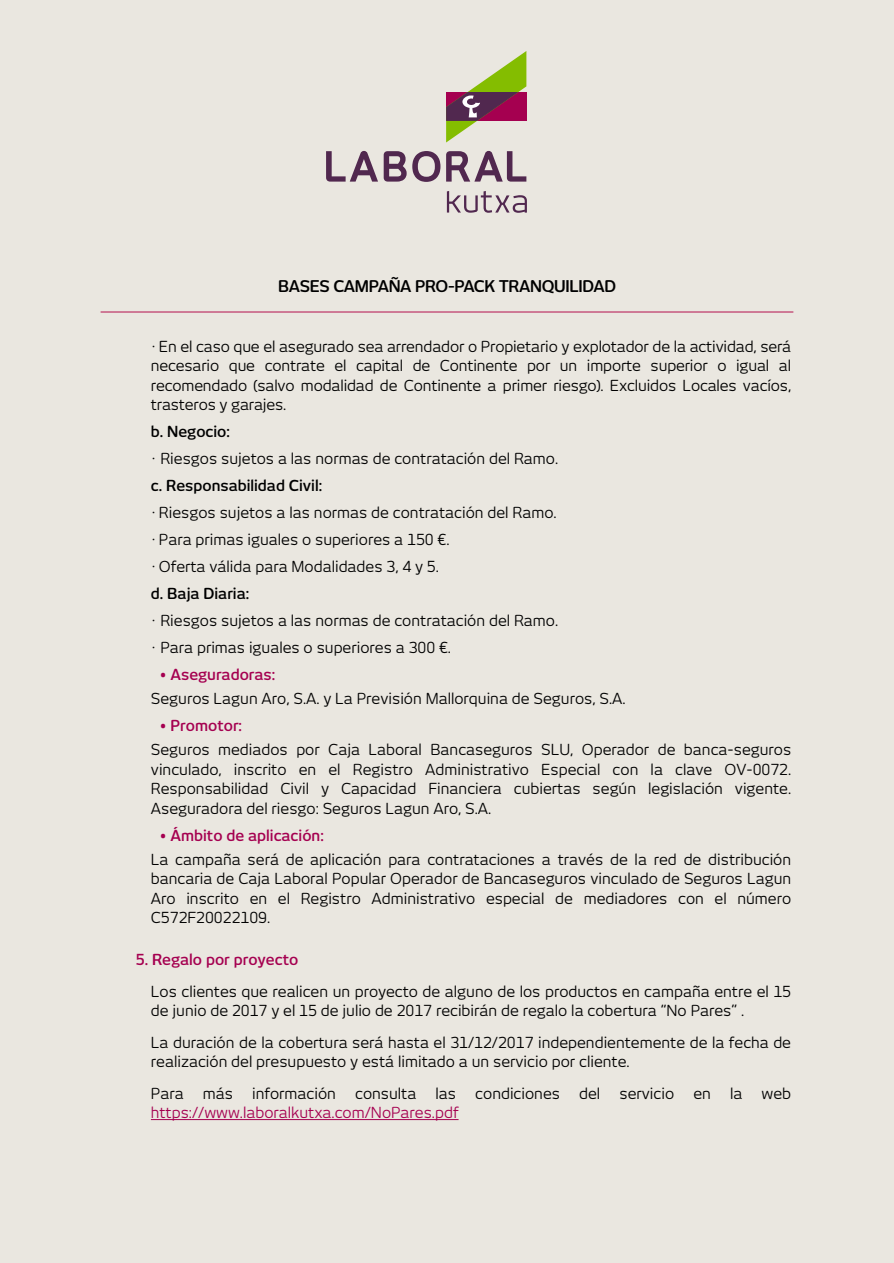
<style>
.page{position:relative;width:894px;height:1263px;background:#fff}
.page>*{position:absolute;margin:0;border:0;box-sizing:border-box;transform-origin:0 0}
.t1{font:600 15.9px "New June";letter-spacing:-.02em;color:#000}
.t2{font:15px/19.5px "New June";color:#000}
.t3{font:600 15px "New June";color:#a50050}
.t4{font:600 15px "New June";color:#000}
.t5{font:15px "New June";color:#a50050}
</style>
<div class="page">
<div style="left:0;top:0;width:893px;height:1263px;background:#eae7e0"></div>
<hr style="left:100px;top:312px;width:693px;height:1px;background:#b4104d">
<svg style="left:326px;top:151px;width:80px;height:31px"></svg>
<svg style="left:412px;top:151px;width:28px;height:31px"></svg>
<svg style="left:446px;top:151px;width:80px;height:31px"></svg>
<svg style="left:446px;top:191px;width:80px;height:22px"></svg>
<svg style="left:446px;top:51px;width:80px;height:92px"></svg>
<hr style="left:151px;top:1119px;width:307px;height:1px;background:#a50050">
<p class="t1" style="left:278px;top:277px;width:339px">BASES CAMPAÑA PRO-PACK TRANQUILIDAD</p>
<p class="t2" style="left:151px;top:336px;width:641px;text-align:justify">· En el caso que el asegurado sea arrendador o Propietario y explotador de la actividad, será necesario que contrate el capital de Continente por un importe superior o igual al recomendado (salvo modalidad de Continente a primer riesgo). Excluidos Locales vacíos, trasteros y garajes.</p>
<p class="t4" style="left:151px;top:423px;width:80px">b. Negocio:</p>
<p class="t2" style="left:151px;top:449px;width:408px">· Riesgos sujetos a las normas de contratación del Ramo.</p>
<p class="t4" style="left:151px;top:477px;width:173px">c. Responsabilidad Civil:</p>
<p class="t2" style="left:151px;top:499px;width:407px;line-height:27px">· Riesgos sujetos a las normas de contratación del Ramo. · Para primas iguales o superiores a 150 €.<br>· Oferta válida para Modalidades 3, 4 y 5.</p>
<p class="t4" style="left:151px;top:585px;width:100px">d. Baja Diaria:</p>
<p class="t2" style="left:151px;top:607px;width:408px;line-height:27px">· Riesgos sujetos a las normas de contratación del Ramo. · Para primas iguales o superiores a 300 €.</p>
<p class="t3" style="left:160px;top:666px;width:117px">• Aseguradoras:</p>
<p class="t2" style="left:151px;top:689px;width:476px">Seguros Lagun Aro, S.A. y La Previsión Mallorquina de Seguros, S.A.</p>
<p class="t3" style="left:160px;top:717px;width:84px">• Promotor:</p>
<p class="t2" style="left:151px;top:740px;width:641px;text-align:justify">Seguros mediados por Caja Laboral Bancaseguros SLU, Operador de banca-seguros vinculado, inscrito en el Registro Administrativo Especial con la clave OV-0072.<br>Responsabilidad Civil y Capacidad Financiera cubiertas según legislación vigente.<br>Aseguradora del riesgo: Seguros Lagun Aro, S.A.</p>
<p class="t3" style="left:160px;top:826px;width:165px">• Ámbito de aplicación:</p>
<p class="t2" style="left:151px;top:849px;width:641px;text-align:justify">La campaña será de aplicación para contrataciones a través de la red de distribución bancaria de Caja Laboral Popular Operador de Bancaseguros vinculado de Seguros Lagun Aro inscrito en el Registro Administrativo especial de mediadores con el número C572F20022109.</p>
<p class="t3" style="left:136px;top:951px;width:164px">5. Regalo por proyecto</p>
<p class="t2" style="left:151px;top:981px;width:641px">Los clientes que realicen un proyecto de alguno de los productos en campaña entre el 15 de junio de 2017 y el 15 de julio de 2017 recibirán de regalo la cobertura “No Pares” .</p>
<p class="t2" style="left:151px;top:1032px;width:641px">La duración de la cobertura será hasta el 31/12/2017 independientemente de la fecha de realización del presupuesto y está limitado a un servicio por cliente.</p>
<p class="t2" style="left:151px;top:1083px;width:34px">Para</p>
<p class="t2" style="left:203px;top:1083px;width:32px">más</p>
<p class="t2" style="left:252px;top:1083px;width:85px">información</p>
<p class="t2" style="left:355px;top:1083px;width:63px">consulta</p>
<p class="t2" style="left:435px;top:1083px;width:22px">las</p>
<p class="t2" style="left:475px;top:1083px;width:86px">condiciones</p>
<p class="t2" style="left:579px;top:1083px;width:23px">del</p>
<p class="t2" style="left:619px;top:1083px;width:56px">servicio</p>
<p class="t2" style="left:693px;top:1083px;width:19px">en</p>
<p class="t2" style="left:729px;top:1083px;width:14px">la</p>
<p class="t2" style="left:761px;top:1083px;width:31px">web</p>
<p class="t5" style="left:151px;top:1104px;width:309px">https://www.laboralkutxa.com/NoPares.pdf</p>
</div>
